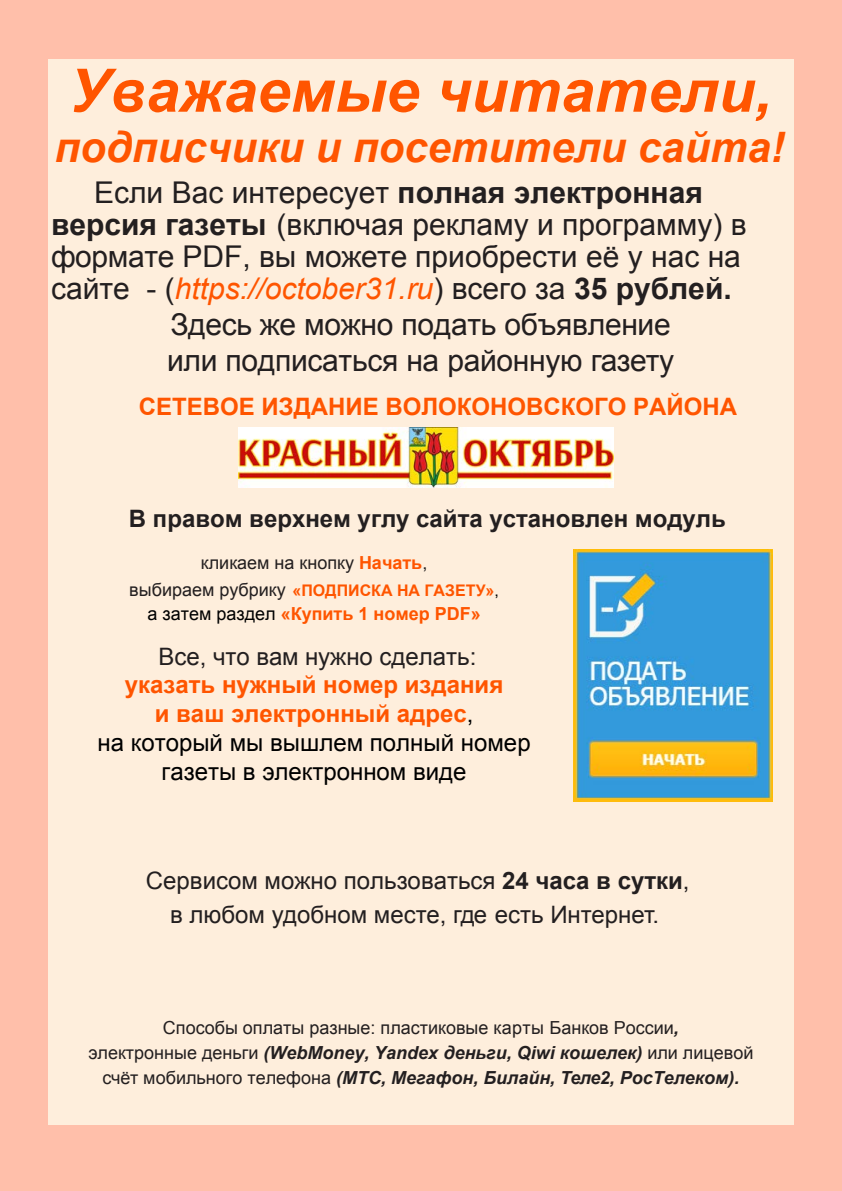
<style>
.page{position:relative;width:842px;height:1191px;background:#ffbfaa}
.page>*{position:absolute;margin:0;border:0;box-sizing:border-box;transform-origin:0 0}
.t1{font:italic 700 60px "Arial";color:#f50}
.t2{font:italic 700 42px "Arial";color:#f50}
.t3{font:30px/32px "Arial";letter-spacing:-.01em;color:#231f20;text-align:center}
.t4{font:24px/28.8px "Arial";color:#000;text-align:center}
.t5{font:24px/33.7px "Arial";color:#231f20;text-align:center}
.t6{font:700 24px "Arial";color:#231f20}
.t7{font:700 24px "Arial";color:#f50}
.t8{font:18px/25px "Arial";color:#231f20;text-align:center}
.t9{font:700 18px "Arial";color:#f50}
.t10{font:18px "Arial";color:#231f20}
.t11{font:700 16px "Arial";color:#f50}
.s1{font-style:inherit}
.s2{font-weight:700}
.s3{font-style:italic;color:#f50}
.s4{font-weight:700;color:#f50}
.s5{font-weight:400;font-size:18px;color:#231f20}
.s6{font-weight:400;color:#000}
.s7{color:#231f20}
.s8{font-weight:700;font-style:italic}
</style>
<div class="page">
<div style="left:48px;top:60px;width:746px;height:1065px;background:#feeedc"></div>
<img style="left:238px;top:428px;width:375px;height:60px">
<img style="left:573px;top:550px;width:200px;height:251px">
<h1 class="t1" style="left:69px;top:51px;width:704px">Уважаемые читатели,</h1>
<h2 class="t2" style="left:55px;top:119px;width:732px"><span class="s1">подписчи</span>ки и посетители сайта!</h2>
<p class="t3" style="left:51px;top:177px;width:697px">Если Вас интересует <span class="s2">полная электронная версия газеты</span> (включая рекламу и программу) в формате PDF, вы можете приобрести её у нас на сайте - (<span class="s3">https://october31.ru</span>) <span class="s1">всего за</span> <span class="s2">35</span> <span class="s2">рублей.</span></p>
<p class="t3" style="left:167px;top:307px;width:508px;line-height:36px;text-align:left">Здесь же можно подать объявление или подписаться на районную газету</p>
<p class="t7" style="left:139px;top:390px;width:600px">СЕТЕВОЕ ИЗДАНИЕ ВОЛОКОНОВСКОГО РАЙОНА</p>
<p class="t6" style="left:129px;top:502px;width:599px">В правом верхнем углу сайта установлен модуль</p>
<p class="t10" style="left:201px;top:551px;width:228px"><span class="s1">к</span>ликаем на кнопку <span class="s4">Начать</span>,</p>
<p class="t11" style="left:129px;top:579px;width:371px"><span class="s5">выбираем рубрику</span> «ПОДПИСКА НА ГАЗЕТУ»<span class="s6">,</span></p>
<p class="t9" style="left:148px;top:601px;width:335px"><span class="s6">а затем раздел</span> «Купить 1 номер PDF»</p>
<p class="t4" style="left:98px;top:642px;width:435px"><span class="s7">Все, что вам</span> <span class="s7">нужно сделать:<br></span><span class="s4">указать нужный номер издания<br></span><span class="s4">и ваш</span> <span class="s4">электронный адрес</span>,<br>на который мы вышлем полный номер газеты в электронном виде</p>
<p class="t5" style="left:146px;top:864px;width:545px">Сервисом можно пользоваться <span class="s2">24 часа в сутки</span>, в любом удобном месте, где есть Интернет.</p>
<p class="t8" style="left:88px;top:1015px;width:667px">Способы оплаты разные: пластиковые карты Банков России<span class="s8">,<br></span>электронные деньги <span class="s8">(WebMoney, Yandex деньги, Qiwi кошелек)</span> или лицевой сч<span class="s1">ё</span>т мобильного телефона <span class="s8">(МТС, Мегафон, Билайн, Теле2, РосТелеком).</span></p>
</div>
